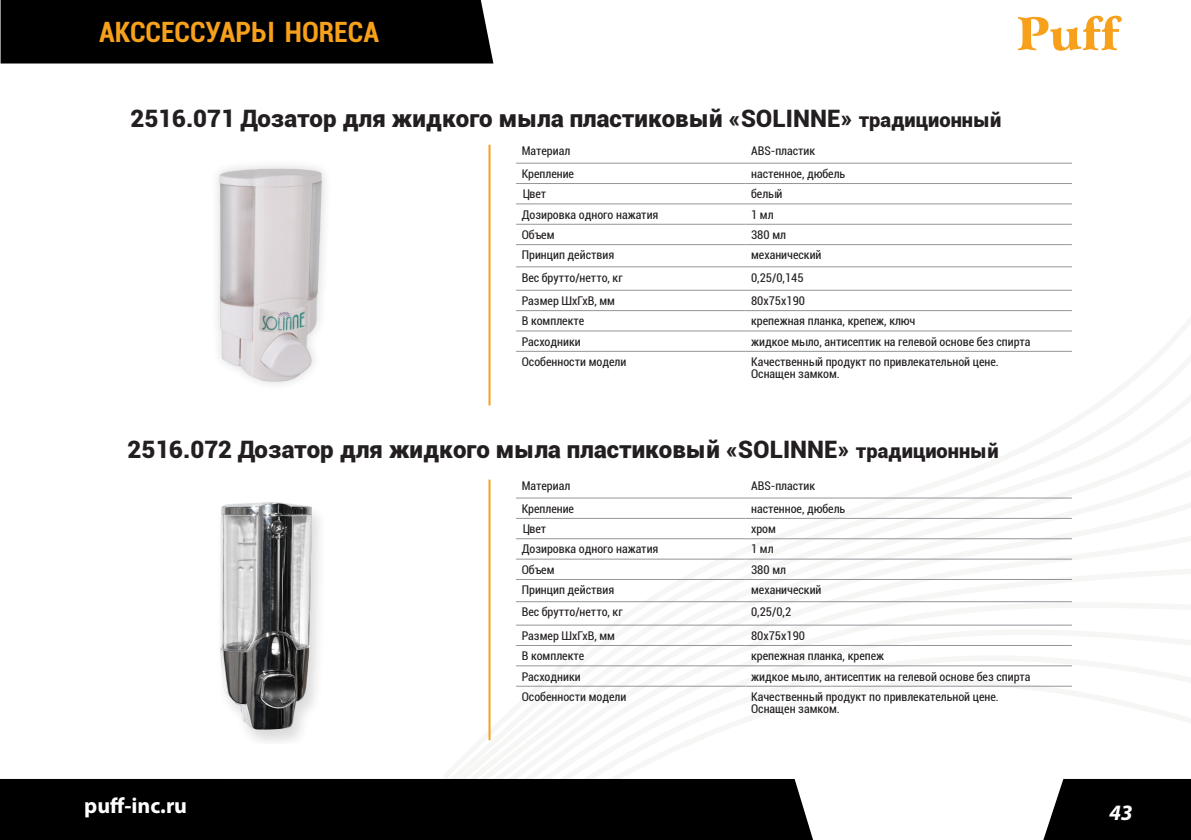
<style>
.page{position:relative;width:1191px;height:840px;background:#fff}
.page>*{position:absolute;margin:0;border:0;box-sizing:border-box;transform-origin:0 0}
.t1{font:700 condensed 28px "Roboto";color:#f6a01b}
.t2{font:900 24px "Roboto";color:#231f20}
.t3{font:700 22px "Myriad Pro";color:#fff}
.t4{font:italic 700 22px "Myriad Pro";color:#fff}
.t5{font:condensed 12px "Roboto";color:#231f20}
.s1{font-size:20px}
</style>
<div class="page">
<svg style="left:488px;top:201px;width:584px;height:540px"></svg>
<div style="left:0;top:778px;width:813px;height:61px;background:#000001"></div>
<svg style="left:1043px;top:779px;width:148px;height:60px;background:#131313"></svg>
<svg style="left:1018px;top:16px;width:103px;height:35px"></svg>
<div style="left:1px;top:0;width:492px;height:63px;background:#000"></div>
<img style="left:217px;top:166px;width:108px;height:218px">
<div style="left:215px;top:501px;width:113px;height:242px;background:#231f20;opacity:.16"></div>
<img style="left:215px;top:501px;width:113px;height:228px">
<hr style="left:488px;top:145px;width:2px;height:260px;background:#f6a01b">
<hr style="left:488px;top:479px;width:2px;height:260px;background:#f6a01b">
<hr style="left:516px;top:162px;width:229px;height:1px;background:#939598">
<hr style="left:745px;top:162px;width:326px;height:1px;background:#939598">
<hr style="left:516px;top:183px;width:229px;height:1px;background:#939598">
<hr style="left:745px;top:183px;width:326px;height:1px;background:#939598">
<hr style="left:516px;top:203px;width:229px;height:1px;background:#939598">
<hr style="left:745px;top:203px;width:326px;height:1px;background:#939598">
<hr style="left:516px;top:224px;width:229px;height:1px;background:#939598">
<hr style="left:745px;top:224px;width:326px;height:1px;background:#939598">
<hr style="left:516px;top:244px;width:229px;height:1px;background:#939598">
<hr style="left:745px;top:244px;width:326px;height:1px;background:#939598">
<hr style="left:516px;top:266px;width:229px;height:1px;background:#939598">
<hr style="left:745px;top:266px;width:326px;height:1px;background:#939598">
<hr style="left:516px;top:289px;width:229px;height:1px;background:#939598">
<hr style="left:745px;top:289px;width:326px;height:1px;background:#939598">
<hr style="left:516px;top:310px;width:229px;height:1px;background:#939598">
<hr style="left:745px;top:310px;width:326px;height:1px;background:#939598">
<hr style="left:516px;top:330px;width:229px;height:1px;background:#939598">
<hr style="left:745px;top:330px;width:326px;height:1px;background:#939598">
<hr style="left:516px;top:350px;width:229px;height:1px;background:#939598">
<hr style="left:745px;top:350px;width:326px;height:1px;background:#939598">
<hr style="left:516px;top:497px;width:229px;height:1px;background:#939598">
<hr style="left:745px;top:497px;width:326px;height:1px;background:#939598">
<hr style="left:516px;top:517px;width:229px;height:1px;background:#939598">
<hr style="left:745px;top:517px;width:326px;height:1px;background:#939598">
<hr style="left:516px;top:538px;width:229px;height:1px;background:#939598">
<hr style="left:745px;top:538px;width:326px;height:1px;background:#939598">
<hr style="left:516px;top:558px;width:229px;height:1px;background:#939598">
<hr style="left:745px;top:558px;width:326px;height:1px;background:#939598">
<hr style="left:516px;top:578px;width:229px;height:1px;background:#939598">
<hr style="left:745px;top:578px;width:326px;height:1px;background:#939598">
<hr style="left:516px;top:601px;width:229px;height:1px;background:#939598">
<hr style="left:745px;top:601px;width:326px;height:1px;background:#939598">
<hr style="left:516px;top:624px;width:229px;height:1px;background:#939598">
<hr style="left:745px;top:624px;width:326px;height:1px;background:#939598">
<hr style="left:516px;top:644px;width:229px;height:1px;background:#939598">
<hr style="left:745px;top:644px;width:326px;height:1px;background:#939598">
<hr style="left:516px;top:665px;width:229px;height:1px;background:#939598">
<hr style="left:745px;top:665px;width:326px;height:1px;background:#939598">
<hr style="left:516px;top:685px;width:229px;height:1px;background:#939598">
<hr style="left:745px;top:685px;width:326px;height:1px;background:#939598">
<p class="t1" style="left:99px;top:13px;width:281px">АКССЕССУАРЫ HORECA</p>
<p class="t2" style="left:130px;top:102px;width:872px">2516.071 Дозатор для жидкого мыла пластиковый «SOLINNE» <span class="s1">традиционный</span></p>
<p class="t5" style="left:522px;top:143px;width:50px">Материал</p>
<p class="t5" style="left:751px;top:143px;width:66px">ABS-пластик</p>
<p class="t5" style="left:522px;top:165px;width:54px">Крепление</p>
<p class="t5" style="left:751px;top:165px;width:96px">настенное, дюбель</p>
<p class="t5" style="left:522px;top:185px;width:26px">Цвет</p>
<p class="t5" style="left:751px;top:185px;width:33px">белый</p>
<p class="t5" style="left:522px;top:206px;width:138px">Дозировка одного нажатия</p>
<p class="t5" style="left:751px;top:206px;width:24px">1 мл</p>
<p class="t5" style="left:522px;top:226px;width:34px">Объем</p>
<p class="t5" style="left:751px;top:226px;width:36px">380 мл</p>
<p class="t5" style="left:522px;top:246px;width:94px">Принцип действия</p>
<p class="t5" style="left:751px;top:246px;width:72px">механический</p>
<p class="t5" style="left:522px;top:269px;width:103px">Вес брутто/нетто, кг</p>
<p class="t5" style="left:751px;top:269px;width:54px">0,25/0,145</p>
<p class="t5" style="left:522px;top:292px;width:95px">Размер ШхГхВ, мм</p>
<p class="t5" style="left:751px;top:292px;width:55px">80х75х190</p>
<p class="t5" style="left:522px;top:312px;width:64px">В комплекте</p>
<p class="t5" style="left:751px;top:312px;width:166px">крепежная планка, крепеж, ключ</p>
<p class="t5" style="left:522px;top:333px;width:60px">Расходники</p>
<p class="t5" style="left:751px;top:333px;width:281px">жидкое мыло, антисептик на гелевой основе без спирта</p>
<p class="t5" style="left:522px;top:353px;width:106px">Особенности модели</p>
<p class="t5" style="left:751px;top:353px;width:249px">Качественный продукт по привлекательной цене.</p>
<p class="t5" style="left:751px;top:365px;width:90px">Оснащен замком.</p>
<p class="t2" style="left:128px;top:432px;width:872px">2516.072 Дозатор для жидкого мыла пластиковый «SOLINNE» <span class="s1">традиционный</span></p>
<p class="t5" style="left:522px;top:477px;width:50px">Материал</p>
<p class="t5" style="left:751px;top:477px;width:66px">ABS-пластик</p>
<p class="t5" style="left:522px;top:500px;width:54px">Крепление</p>
<p class="t5" style="left:751px;top:500px;width:96px">настенное, дюбель</p>
<p class="t5" style="left:522px;top:520px;width:26px">Цвет</p>
<p class="t5" style="left:751px;top:520px;width:26px">хром</p>
<p class="t5" style="left:522px;top:540px;width:138px">Дозировка одного нажатия</p>
<p class="t5" style="left:751px;top:540px;width:24px">1 мл</p>
<p class="t5" style="left:522px;top:561px;width:34px">Объем</p>
<p class="t5" style="left:751px;top:561px;width:36px">380 мл</p>
<p class="t5" style="left:522px;top:581px;width:94px">Принцип действия</p>
<p class="t5" style="left:751px;top:581px;width:72px">механический</p>
<p class="t5" style="left:522px;top:603px;width:103px">Вес брутто/нетто, кг</p>
<p class="t5" style="left:751px;top:603px;width:42px">0,25/0,2</p>
<p class="t5" style="left:522px;top:626px;width:95px">Размер ШхГхВ, мм</p>
<p class="t5" style="left:751px;top:626px;width:55px">80х75х190</p>
<p class="t5" style="left:522px;top:647px;width:64px">В комплекте</p>
<p class="t5" style="left:751px;top:647px;width:135px">крепежная планка, крепеж</p>
<p class="t5" style="left:522px;top:667px;width:60px">Расходники</p>
<p class="t5" style="left:751px;top:667px;width:281px">жидкое мыло, антисептик на гелевой основе без спирта</p>
<p class="t5" style="left:522px;top:688px;width:106px">Особенности модели</p>
<p class="t5" style="left:751px;top:688px;width:249px">Качественный продукт по привлекательной цене.</p>
<p class="t5" style="left:751px;top:700px;width:90px">Оснащен замком.</p>
<h3 class="t3" style="left:84px;top:790px;width:104px">puff-inc.ru</h3>
<h3 class="t4" style="left:1109px;top:797px;width:25px">43</h3>
<h3 class="t3" style="left:110px;top:790px;width:16px">f</h3>
</div>
